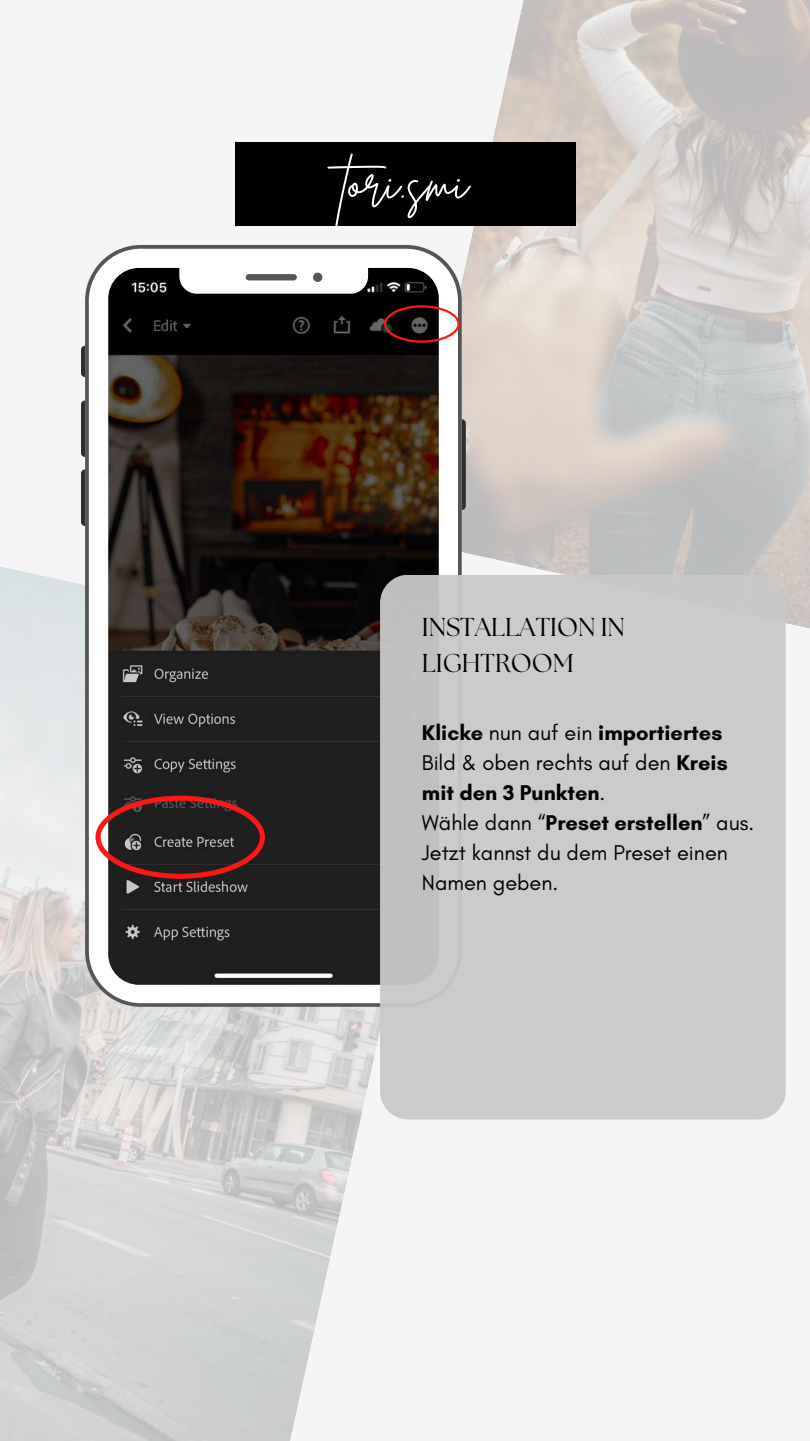
<style>
.page{position:relative;width:810px;height:1441px;background:#fff}
.page>*{position:absolute;margin:0;border:0;box-sizing:border-box;transform-origin:0 0}
.t1{font:52.3px "Brittany Signature";color:#fff}
.t2{font:25.8px/36px "The Seasons";color:#000}
.t3{font:21.8px/30px "Glacial Indifference";color:#000}
.s1{font-weight:700}
</style>
<div class="page">
<div style="left:0;top:0;width:810px;height:1440px;background:#f5f5f5"></div>
<img style="left:0;top:567px;width:456px;height:873px">
<img style="left:462px;top:0;width:348px;height:629px">
<svg style="left:81px;top:346px;width:4px;height:31px"></svg>
<svg style="left:81px;top:400px;width:4px;height:57px"></svg>
<svg style="left:81px;top:469px;width:4px;height:57px"></svg>
<svg style="left:462px;top:419px;width:4px;height:91px"></svg>
<svg style="left:85px;top:245px;width:377px;height:761px;background:#3f3a36"></svg>
<div style="left:380px;top:574px;width:406px;height:545px;background:#cac9c7;border-radius:28px"></div>
<svg style="left:384px;top:305px;width:76px;height:37px"></svg>
<svg style="left:96px;top:795px;width:169px;height:83px;background:#502f2f"></svg>
<div style="left:235px;top:142px;width:340px;height:84px;background:#000"></div>
<h1 class="t1" style="left:342px;top:148px;width:128px">tori.smi</h1>
<p class="t2" style="left:422px;top:610px;width:204px">INSTALLATION IN<br>LIGHTROOM</p>
<p class="t3" style="left:422px;top:717px;width:334px"><span class="s1">Klicke</span> nun auf ein <span class="s1">importiertes<br></span>Bild &amp; oben rechts auf den <span class="s1">Kreis mit den 3 Punkten</span>.<br>Wähle dann “<span class="s1">Preset erstellen</span>” aus.<br>Jetzt kannst du dem Preset einen<br>Namen geben.</p>
</div>
